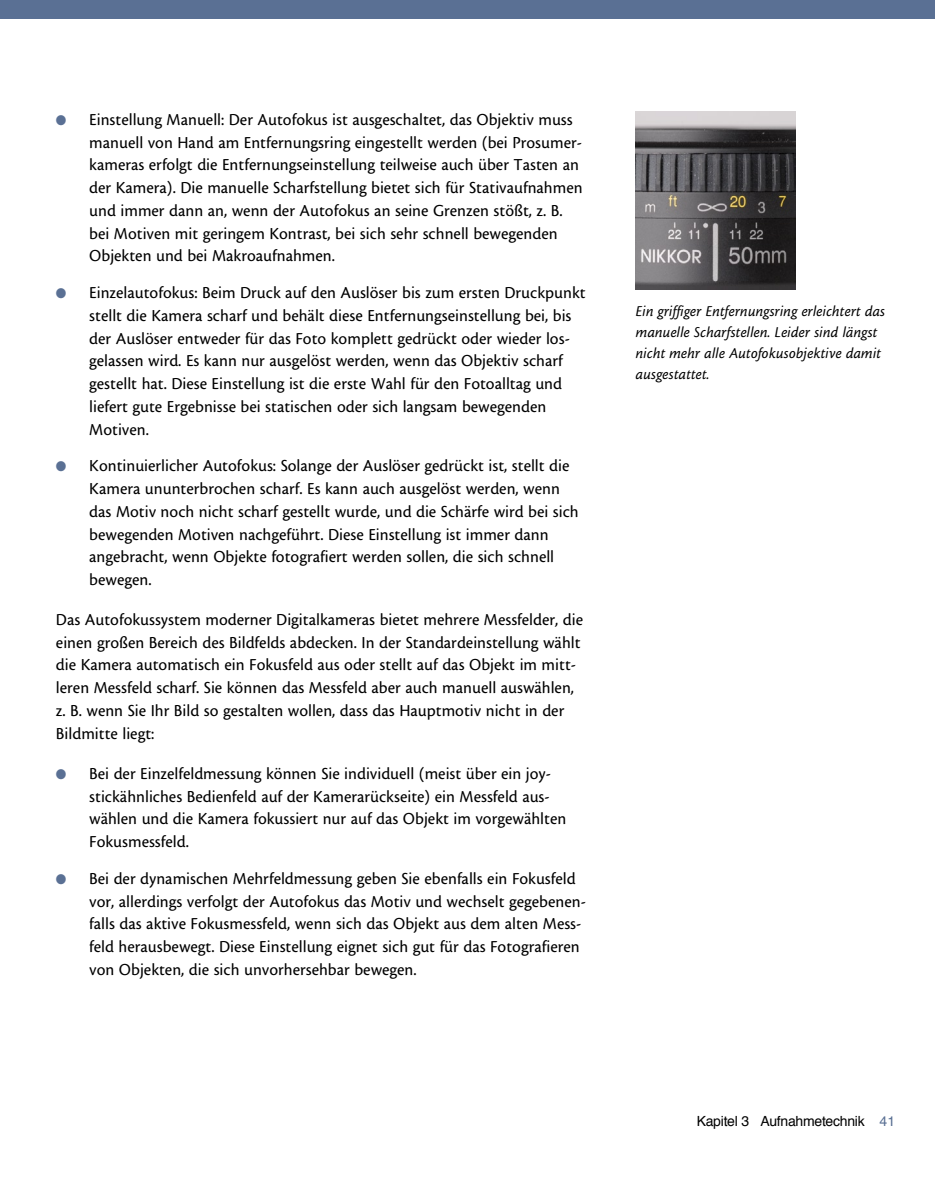
<style>
.page{position:relative;width:935px;height:1178px;background:#fff}
.page>*{position:absolute;margin:0;border:0;box-sizing:border-box;transform-origin:0 0}
.t1{font:17.5px/22.8px "Cronos MM408 regular";color:#000;scale:.95 1}
.t2{font:15.75px/21px "Cronos MM It 408 regular";color:#000;scale:.95 1}
.t3{font:14px "Helvetica";letter-spacing:-.02em;color:#000}
.s1{color:#5a7094}
</style>
<div class="page">
<div style="left:0;top:0;width:934px;height:19px;background:#5a7094"></div>
<img style="left:635px;top:112px;width:160px;height:178px">
<p class="t1" style="left:89px;top:108px;width:520px;text-indent:-33px"><span class="s1">●</span> Einstellung Manuell: Der Autofokus ist ausgeschaltet, das Objektiv muss manuell von Hand am Entfernungsring eingestellt werden (bei Prosumer&shy;kameras erfolgt die Entfernungseinstellung teilweise auch über Tasten an der Kamera). Die manuelle Scharfstellung bietet sich für Stativaufnahmen und immer dann an, wenn der Autofokus an seine Grenzen stößt, z. B. bei Motiven mit geringem Kontrast, bei sich sehr schnell bewegenden Objekten und bei Makroaufnahmen.</p>
<p class="t1" style="left:89px;top:281px;width:524px;text-indent:-33px"><span class="s1">●</span> Einzelautofokus: Beim Druck auf den Auslöser bis zum ersten Druckpunkt stellt die Kamera scharf und behält diese Entfernungseinstellung bei, bis der Auslöser entweder für das Foto komplett gedrückt oder wieder los&shy;gelassen wird. Es kann nur ausgelöst werden, wenn das Objektiv scharf gestellt hat. Diese Einstellung ist die erste Wahl für den Fotoalltag und liefert gute Ergebnisse bei statischen oder sich langsam bewegenden Motiven.</p>
<p class="t1" style="left:89px;top:455px;width:516px;text-indent:-33px"><span class="s1">●</span> Kontinuierlicher Autofokus: Solange der Auslöser gedrückt ist, stellt die Kamera ununterbrochen scharf. Es kann auch ausgelöst werden, wenn das Motiv noch nicht scharf gestellt wurde, und die Schärfe wird bei sich bewegenden Motiven nachgeführt. Diese Einstellung ist immer dann angebracht, wenn Objekte fotografiert werden sollen, die sich schnell bewegen.</p>
<p class="t1" style="left:56px;top:608px;width:556px">Das Autofokussystem moderner Digitalkameras bietet mehrere Messfelder, die einen großen Bereich des Bildfelds abdecken. In der Standardeinstellung wählt die Kamera automatisch ein Fokusfeld aus oder stellt auf das Objekt im mitt&shy;leren Messfeld scharf. Sie können das Messfeld aber auch manuell auswählen, z. B. wenn Sie Ihr Bild so gestalten wollen, dass das Hauptmotiv nicht in der Bildmitte liegt:</p>
<p class="t1" style="left:89px;top:762px;width:503px;text-indent:-33px"><span class="s1">●</span> Bei der Einzelfeldmessung können Sie individuell (meist über ein joy&shy;stickähnliches Bedienfeld auf der Kamerarückseite) ein Messfeld aus&shy;wählen und die Kamera fokussiert nur auf das Objekt im vorgewählten Fokusmessfeld.</p>
<p class="t1" style="left:89px;top:867px;width:524px;text-indent:-33px"><span class="s1">●</span> Bei der dynamischen Mehrfeldmessung geben Sie ebenfalls ein Fokusfeld vor, allerdings verfolgt der Autofokus das Motiv und wechselt gegebenen&shy;falls das aktive Fokusmessfeld, wenn sich das Objekt aus dem alten Mess&shy;feld herausbewegt. Diese Einstellung eignet sich gut für das Fotografieren von Objekten, die sich unvorhersehbar bewegen.</p>
<p class="t2" style="left:635px;top:300px;width:264px">Ein griffiger Entfernungsring erleichtert das manuelle Scharfstellen. Leider sind längst nicht mehr alle Autofokusobjektive damit ausgestattet.</p>
<p class="t3" style="left:696px;top:1110px;width:200px">Kapitel 3 Aufnahmetechnik <span class="s1">41</span></p>
</div>
